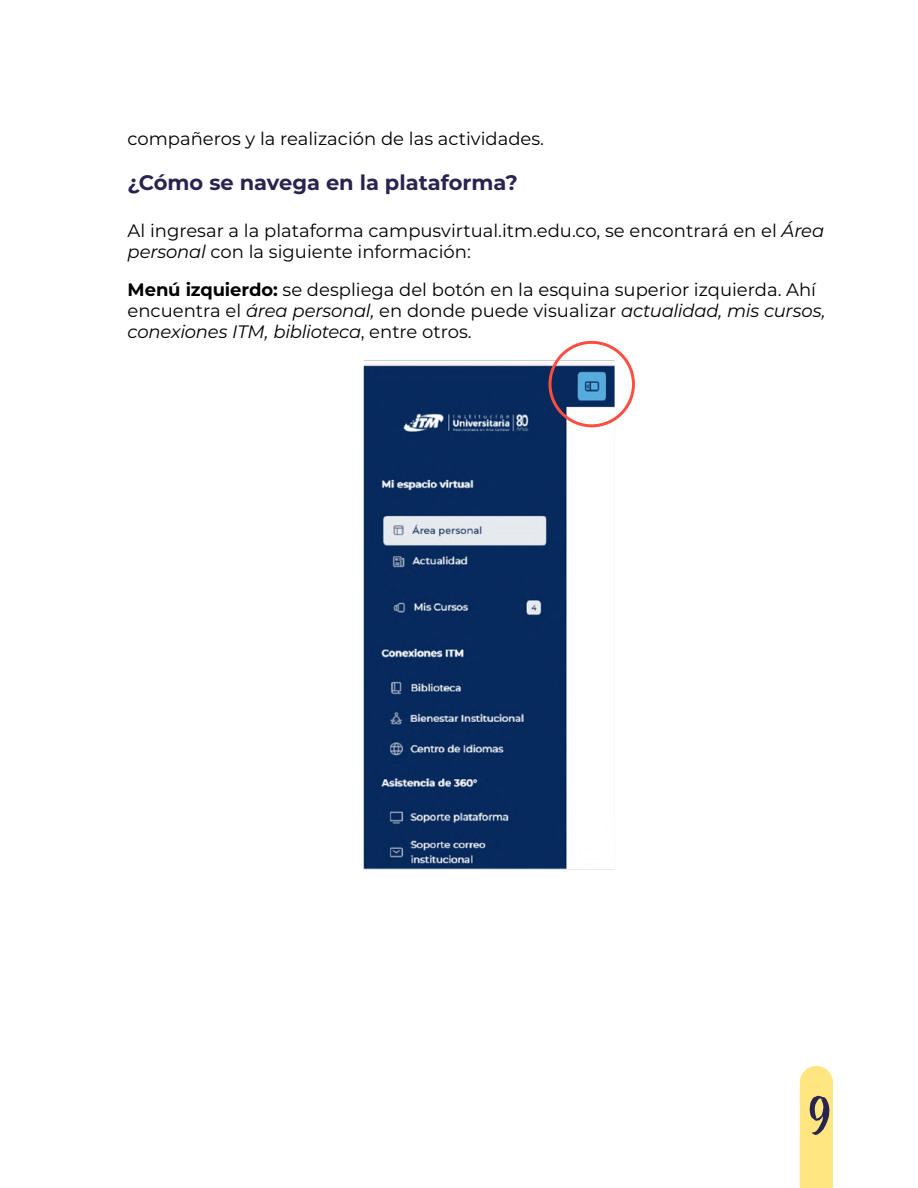
<style>
.page{position:relative;width:918px;height:1188px;background:#fff}
.page>*{position:absolute;margin:0;border:0;box-sizing:border-box;transform-origin:0 0}
.t1{font:54px "Active";color:#29244f}
.t2{font:700 21px "Montserrat";color:#29244f}
.t3{font:18px/21px "Montserrat";color:#000}
.s1{font-style:italic}
.s2{font-weight:700}
</style>
<div class="page">
<div style="left:800px;top:1066px;width:33px;height:122px;background:#ffe680"></div>
<img style="left:363px;top:357px;width:260px;height:513px">
<div style="left:549px;top:341px;width:86px;height:86px;border:3px solid #fc4f40;border-radius:50%"></div>
<p class="t3" style="left:128px;top:127px;width:418px">compañeros y la realización de las actividades.</p>
<p class="t2" style="left:128px;top:168px;width:392px">¿Cómo se navega en la plataforma?</p>
<p class="t3" style="left:128px;top:219px;width:698px">Al ingresar a la plataforma campusvirtual.itm.edu.co, se encontrará en el <span class="s1">Área personal</span> con la siguiente información:</p>
<p class="t3" style="left:128px;top:278px;width:700px"><span class="s2">Menú izquierdo:</span> se despliega del botón en la esquina superior izquierda. Ahí encuentra el <span class="s1">área personal,</span> en donde puede visualizar <span class="s1">actualidad, mis cursos, conexiones ITM, biblioteca</span>, entre otros.</p>
<h1 class="t1" style="left:810px;top:1086px;width:24px">9</h1>
</div>
